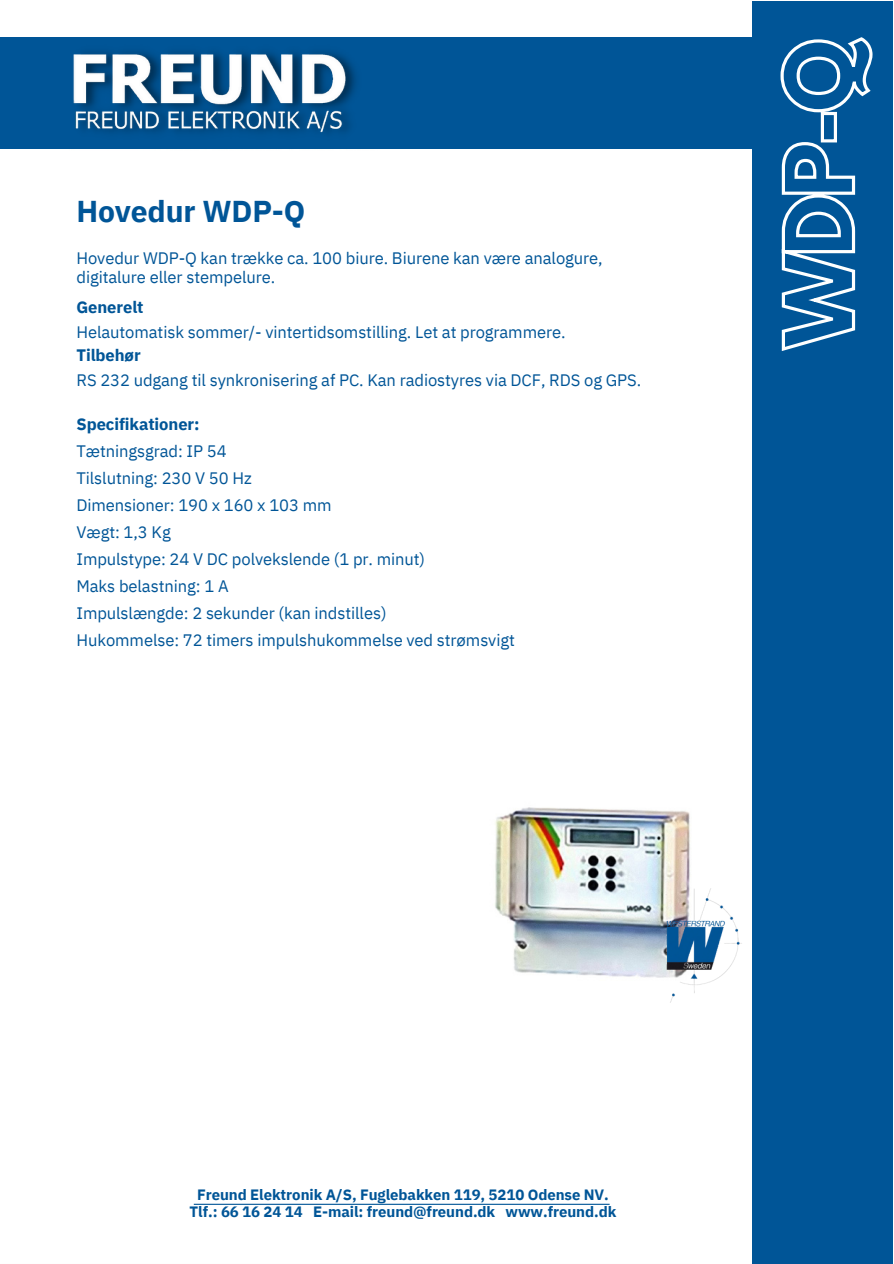
<style>
.page{position:relative;width:894px;height:1264px;background:#fff}
.page>*{position:absolute;margin:0;border:0;box-sizing:border-box;transform-origin:0 0}
.t1{font:700 30.15px "IBM Plex Sans";letter-spacing:-.005em;color:#005597}
.t2{font:16.5px/27px "IBM Plex Sans";letter-spacing:-.005em;color:#005597}
.t3{font:700 16.5px "IBM Plex Sans";letter-spacing:-.005em;color:#005597}
.t4{font:700 15px/17px "IBM Plex Sans";letter-spacing:-.005em;color:#005597;text-align:center}
</style>
<div class="page">
<img style="left:193px;top:807px;width:497px;height:398px">
<img style="left:634px;top:885px;width:108px;height:117px">
<div style="left:752px;top:1px;width:141px;height:1262px;background:#005597"></div>
<div style="left:0;top:37px;width:762px;height:112px;background:#005597"></div>
<img style="left:73px;top:52px;width:283px;height:82px">
<svg style="left:780px;top:37px;width:93px;height:314px"></svg>
<hr style="left:194px;top:1203px;width:415px;height:1px;background:#005597">
<h1 class="t1" style="left:76px;top:191px;width:230px">Hovedur WDP-Q</h1>
<p class="t2" style="left:76px;top:248px;width:527px;line-height:19.2px">Hovedur WDP-Q kan trække ca. 100 biure. Biurene kan være analogure, digitalure eller stempelure.</p>
<p class="t3" style="left:76px;top:296px;width:69px">Generelt</p>
<p class="t2" style="left:76px;top:318px;width:490px">Helautomatisk sommer/- vintertidsomstilling. Let at programmere.</p>
<p class="t3" style="left:76px;top:344px;width:66px">Tilbehør</p>
<p class="t2" style="left:76px;top:366px;width:566px">RS 232 udgang til synkronisering af PC. Kan radiostyres via DCF, RDS og GPS.</p>
<p class="t3" style="left:76px;top:413px;width:125px">Specifikationer:</p>
<p class="t2" style="left:76px;top:437px;width:440px">Tætningsgrad: IP 54<br>Tilslutning: 230 V 50 Hz<br>Dimensioner: 190 x 160 x 103 mm<br>Vægt: 1,3 Kg<br>Impulstype: 24 V DC polvekslende (1 pr. minut)<br>Maks belastning: 1 A<br>Impulslængde: 2 sekunder (kan indstilles)<br>Hukommelse: 72 timers impulshukommelse ved strømsvigt</p>
<p class="t4" style="left:189px;top:1186px;width:428px">Freund Elektronik A/S, Fuglebakken 119, 5210 Odense NV.<br>Tlf.: 66 16 24 14 E-mail: freund@freund.dk www.freund.dk</p>
</div>
